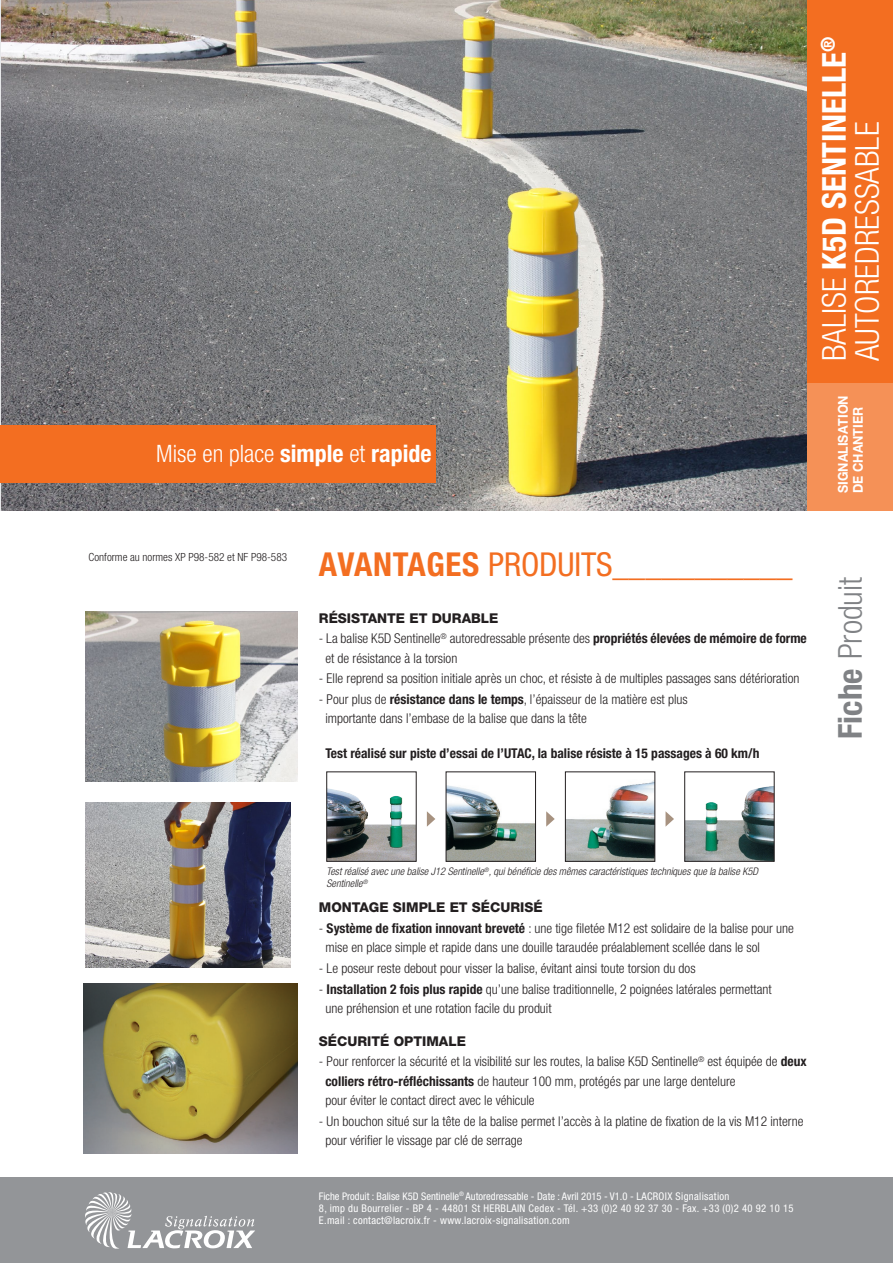
<style>
.page{position:relative;width:893px;height:1263px;background:#fff}
.page>*{position:absolute;margin:0;border:0;box-sizing:border-box;transform-origin:0 0}
.t1{font:condensed 33px "Helvetica Neue LT Std";letter-spacing:-.005em;color:#f36e21}
.t2{font:700 condensed 33px "Helvetica Neue LT Pro";color:#fff}
.t3{font:300 condensed 33px "Helvetica Neue LT Pro";color:#fff}
.t4{font:300 condensed 33px "Helvetica Neue LT Pro";color:#808285}
.t5{font:300 condensed 24px "Helvetica Neue LT Pro";color:#fff}
.t6{font:300 condensed 13.5px "Helvetica Neue LT Std";color:#231f20}
.t7{font:700 condensed 13.5px "Helvetica Neue LT Std";color:#231f20}
.G_-_INTRO_DE_PARAGRA{font:800 13.5px "Helvetica Neue LT Std";color:#231f20}
.t8{font:700 13.5px "Helvetica Neue LT Pro";color:#fff;scale:.93 1}
.t9{font:300 condensed 11.25px "Helvetica Neue LT Pro";color:#231f20}
.t10{font:condensed 10.65px "Helvetica Neue LT Pro";letter-spacing:.03em;color:#fff}
.t11{font:italic 300 condensed 10.5px/12px "Helvetica Neue LT Pro";color:#231f20}
.t12{font:condensed 10.5px "Helvetica Neue LT Pro";color:#fff}
.s1{font-weight:700}
.s2{font-weight:300}
.s3{font-size:10.65px}
</style>
<div class="page">
<div style="left:0;top:1178px;width:893px;height:85px;background:#939598"></div>
<svg style="left:85px;top:1192px;width:170px;height:57px"></svg>
<img style="left:85px;top:803px;width:206px;height:164px">
<img style="left:85px;top:611px;width:212px;height:170px">
<img style="left:83px;top:983px;width:215px;height:170px">
<img style="left:1px;top:0;width:807px;height:510px">
<div style="left:808px;top:0;width:85px;height:510px;background:#f36e21"></div>
<div style="left:808px;top:383px;width:85px;height:127px;background:#f59157"></div>
<div style="left:0;top:425px;width:436px;height:57px;background:#f36e21"></div>
<img style="left:329px;top:789px;width:85px;height:70px">
<img style="left:448px;top:785px;width:86px;height:74px">
<div style="left:446px;top:772px;width:90px;height:89px;border:1px solid #231f20"></div>
<img style="left:567px;top:781px;width:86px;height:78px">
<div style="left:565px;top:772px;width:90px;height:89px;border:1px solid #231f20"></div>
<img style="left:687px;top:786px;width:85px;height:73px">
<svg style="left:427px;top:811px;width:8px;height:16px"></svg>
<svg style="left:546px;top:811px;width:9px;height:16px"></svg>
<svg style="left:665px;top:811px;width:9px;height:16px"></svg>
<p class="t5" style="left:156px;top:439px;width:277px">Mise en place <span class="s1">simple</span> et <span class="s1">rapide</span></p>
<p class="t2" style="left:814px;top:361px;width:326px;rotate:-90deg"><span class="s2">BALISE</span> K5D SENTINELLE<sup>®</sup></p>
<p class="t3" style="left:848px;top:361px;width:241px;rotate:-90deg">AUTOREDRESSABLE</p>
<p class="t8" style="left:835px;top:493px;width:106px;rotate:-90deg">SIGNALISATION</p>
<p class="t8" style="left:850px;top:493px;width:94px;rotate:-90deg">DE CHANTIER</p>
<p class="t9" style="left:89px;top:550px;width:200px">Conforme au normes XP P98-582 et NF P98-583</p>
<p class="t1" style="left:319px;top:546px;width:475px"><span class="s1">AVANTAGES</span> PRODUITS___________</p>
<p class="G_-_INTRO_DE_PARAGRA" style="left:319px;top:610px;width:181px">RÉSISTANTE ET DURABLE</p>
<p class="t6" style="left:319px;top:631px;width:489px">- La balise K5D Sentinelle<sup>®</sup> autoredressable présente des <span class="s1">propriétés élevées de mémoire de forme</span></p>
<p class="t6" style="left:325px;top:650px;width:133px">et de résistance à la torsion</p>
<p class="t6" style="left:319px;top:671px;width:482px">- Elle reprend sa position initiale après un choc, et résiste à de multiples passages sans détérioration</p>
<p class="t6" style="left:319px;top:692px;width:370px">- Pour plus de <span class="s1">résistance dans le temps</span>, l’épaisseur de la matière est plus</p>
<p class="t6" style="left:325px;top:711px;width:263px">importante dans l’embase de la balise que dans la tête</p>
<p class="t7" style="left:325px;top:745px;width:435px">Test réalisé sur piste d’essai de l’UTAC, la balise résiste à 15 passages à 60 km/h</p>
<p class="t4" style="left:831px;top:739px;width:163px;rotate:-90deg"><span class="s1">Fiche</span> Produit</p>
<p class="t11" style="left:327px;top:865px;width:433px">Test réalisé avec une balise J12 Sentinelle<sup>®</sup>, qui bénéficie des mêmes caractéristiques techniques que la balise K5D<br>Sentinelle<sup>®</sup></p>
<p class="G_-_INTRO_DE_PARAGRA" style="left:319px;top:899px;width:225px">MONTAGE SIMPLE ET SÉCURISÉ</p>
<p class="t6" style="left:319px;top:920px;width:476px">- <span class="s1">Système de fixation innovant breveté</span> : une tige filetée M12 est solidaire de la balise pour une</p>
<p class="t6" style="left:325px;top:939px;width:436px">mise en place simple et rapide dans une douille taraudée préalablement scellée dans le sol</p>
<p class="t6" style="left:319px;top:960px;width:378px">- Le poseur reste debout pour visser la balise, évitant ainsi toute torsion du dos</p>
<p class="t6" style="left:319px;top:981px;width:454px">- <span class="s1">Installation 2 fois plus rapide</span> qu’une balise traditionnelle, 2 poignées latérales permettant</p>
<p class="t6" style="left:325px;top:1000px;width:228px">une préhension et une rotation facile du produit</p>
<p class="G_-_INTRO_DE_PARAGRA" style="left:319px;top:1033px;width:149px">SÉCURITÉ OPTIMALE</p>
<p class="t6" style="left:319px;top:1054px;width:489px">- Pour renforcer la sécurité et la visibilité sur les routes, la balise K5D Sentinelle<sup>®</sup> est équipée de <span class="s1">deux</span></p>
<p class="t6" style="left:325px;top:1073px;width:412px"><span class="s1">colliers rétro-réfléchissants</span> de hauteur 100 mm, protégés par une large dentelure</p>
<p class="t6" style="left:325px;top:1092px;width:211px">pour éviter le contact direct avec le véhicule</p>
<p class="t6" style="left:319px;top:1113px;width:486px">- Un bouchon situé sur la tête de la balise permet l’accès à la platine de fixation de la vis M12 interne</p>
<p class="t6" style="left:325px;top:1132px;width:199px">pour vérifier le vissage par clé de serrage</p>
<p class="t12" style="left:319px;top:1190px;width:412px">Fiche Produit : Balise K5D Sentinelle<sup>®</sup> Autoredressable - Date : Avril 2015 <span class="s3">- V1.0 - LACROIX Signalisation</span></p>
<p class="t10" style="left:319px;top:1202px;width:476px">8, imp du Bourrelier - BP 4 - 44801 St HERBLAIN Cedex - Tél. +33 (0)2 40 92 37 30 - Fax. +33 (0)2 40 92 10 15</p>
<p class="t10" style="left:319px;top:1214px;width:252px">E.mail : contact@lacroix.fr - www.lacroix-signalisation.com</p>
</div>
